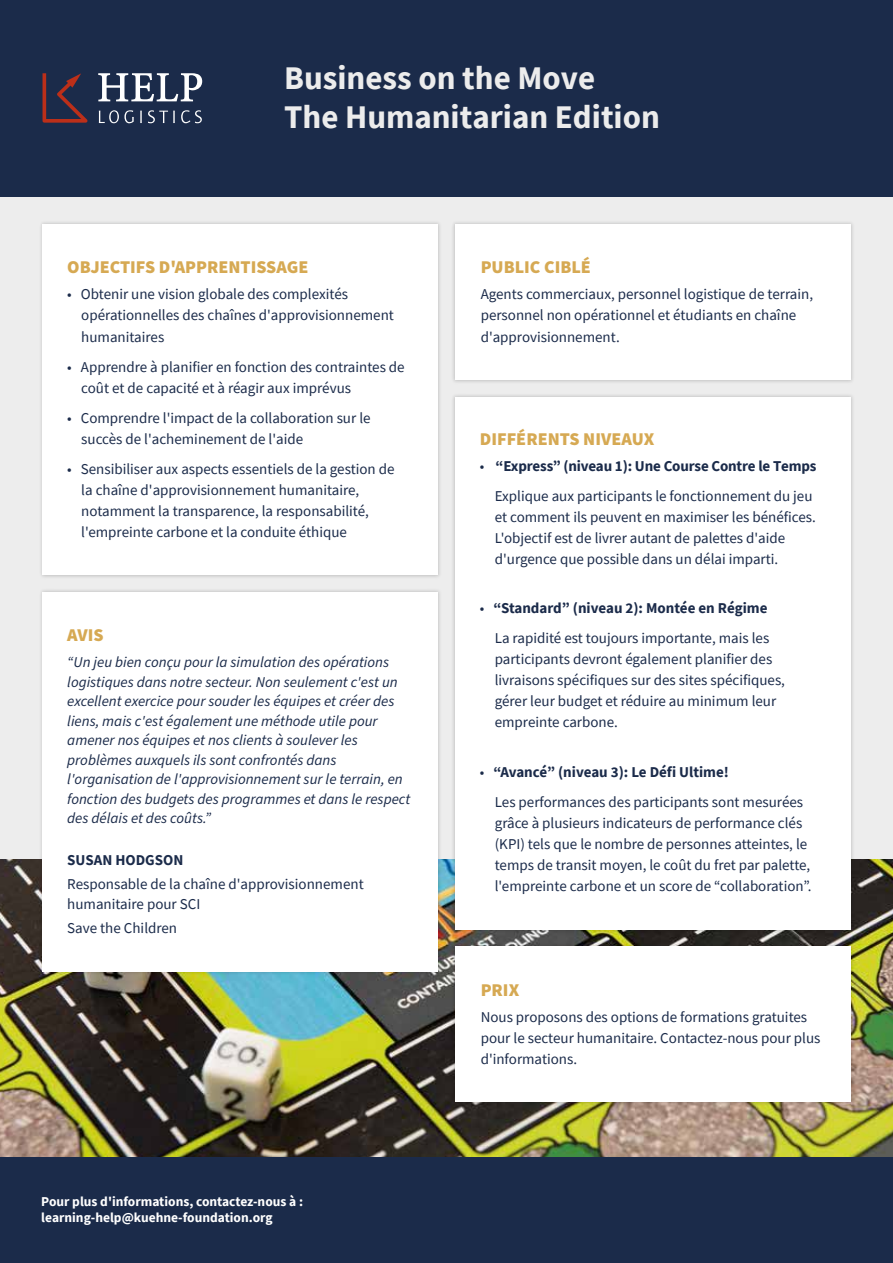
<style>
.page{position:relative;width:893px;height:1263px;background:#fff}
.page>*{position:absolute;margin:0;border:0;box-sizing:border-box;transform-origin:0 0}
.t1{font:700 33px/39.6px "Source Sans Pro";color:#ececec}
.t2{font:900 18px "Source Sans Pro";color:#d6a953}
.t3{font:15px/21px "Source Sans Pro";color:#1b2b4a}
.t4{font:italic 15px/19.5px "Source Sans Pro";color:#1b2b4a}
.t5{font:700 15px "Source Sans Pro";color:#1b2b4a}
.t6{font:700 13.5px/16.2px "Source Sans Pro";color:#fff}
.s1{font-weight:700}
</style>
<div class="page">
<div style="left:0;top:197px;width:893px;height:960px;background:#ededed"></div>
<div style="left:0;top:0;width:893px;height:197px;background:#1b2b4a"></div>
<div style="left:0;top:1157px;width:893px;height:106px;background:#1b2b4a"></div>
<svg style="left:98px;top:73px;width:104px;height:28px"></svg>
<svg style="left:99px;top:110px;width:35px;height:13px"></svg>
<svg style="left:140px;top:111px;width:2px;height:12px"></svg>
<svg style="left:148px;top:110px;width:27px;height:13px"></svg>
<svg style="left:181px;top:110px;width:21px;height:13px"></svg>
<svg style="left:43px;top:73px;width:45px;height:50px"></svg>
<img style="left:0;top:859px;width:893px;height:298px">
<img style="left:41px;top:222px;width:399px;height:355px">
<div style="left:43px;top:224px;width:395px;height:351px;background:#fff"></div>
<img style="left:453px;top:222px;width:400px;height:160px">
<div style="left:455px;top:224px;width:395px;height:156px;background:#fff"></div>
<img style="left:450px;top:395px;width:406px;height:540px">
<div style="left:455px;top:397px;width:395px;height:532px;background:#fff"></div>
<img style="left:37px;top:590px;width:406px;height:387px">
<div style="left:43px;top:592px;width:395px;height:379px;background:#fff"></div>
<img style="left:450px;top:941px;width:406px;height:167px">
<div style="left:455px;top:946px;width:395px;height:156px;background:#fff"></div>
<h1 class="t1" style="left:284px;top:58px;width:377px">Business on the Move<br>The Humanitarian Edition</h1>
<p class="t2" style="left:67px;top:255px;width:243px">OBJECTIFS D'APPRENTISSAGE</p>
<p class="t3" style="left:81px;top:284px;width:314px;text-indent:-14px">• Obtenir une vision globale des complexités opérationnelles des chaînes d'approvisionnement humanitaires</p>
<p class="t3" style="left:81px;top:356px;width:325px;text-indent:-14px">• Apprendre à planifier en fonction des contraintes de coût et de capacité et à réagir aux imprévus</p>
<p class="t3" style="left:81px;top:407px;width:291px;text-indent:-14px">• Comprendre l'impact de la collaboration sur le succès de l'acheminement de l'aide</p>
<p class="t3" style="left:81px;top:458px;width:315px;text-indent:-14px">• Sensibiliser aux aspects essentiels de la gestion de la chaîne d'approvisionnement humanitaire, notamment la transparence, la responsabilité, l'empreinte carbone et la conduite éthique</p>
<p class="t2" style="left:67px;top:622px;width:38px">AVIS</p>
<p class="t4" style="left:67px;top:653px;width:344px">“Un jeu bien conçu pour la simulation des opérations logistiques dans notre secteur. Non seulement c'est un excellent exercice pour souder les équipes et créer des liens, mais c'est également une méthode utile pour amener nos équipes et nos clients à soulever les problèmes auxquels ils sont confrontés dans l'organisation de l'approvisionnement sur le terrain, en fonction des budgets des programmes et dans le respect des délais et des coûts.”</p>
<p class="t5" style="left:67px;top:850px;width:118px">SUSAN HODGSON</p>
<p class="t3" style="left:67px;top:874px;width:298px;line-height:19.5px">Responsable de la chaîne d'approvisionnement humanitaire pour SCI</p>
<p class="t3" style="left:67px;top:917px;width:111px">Save the Children</p>
<p class="t6" style="left:41px;top:1193px;width:263px">Pour plus d'informations, contactez-nous à : learning-help@kuehne-foundation.org</p>
<p class="t2" style="left:481px;top:255px;width:112px">PUBLIC CIBLÉ</p>
<p class="t3" style="left:481px;top:284px;width:334px">Agents commerciaux, personnel logistique de terrain, personnel non opérationnel et étudiants en chaîne d'approvisionnement.</p>
<p class="t2" style="left:480px;top:426px;width:176px">DIFFÉRENTS NIVEAUX</p>
<p class="t3" style="left:480px;top:451px;width:338px;line-height:30px;text-align:right">• <span class="s1">“Express” (niveau 1): Une Course Contre le Temps<br></span>Explique aux participants le fonctionnement du jeu</p>
<p class="t3" style="left:495px;top:506px;width:323px">et comment ils peuvent en maximiser les bénéfices.<br>L'objectif est de livrer autant de palettes d'aide d'urgence que possible dans un délai imparti.</p>
<p class="t3" style="left:480px;top:593px;width:291px;line-height:30px;text-align:right">• <span class="s1">“Standard” (niveau 2): Montée en Régime<br></span>La rapidité est toujours importante, mais les</p>
<p class="t3" style="left:495px;top:649px;width:292px">participants devront également planifier des livraisons spécifiques sur des sites spécifiques, gérer leur budget et réduire au minimum leur empreinte carbone.</p>
<p class="t3" style="left:495px;top:757px;width:310px;line-height:30px;text-indent:-15px">• <span class="s1">“Avancé” (niveau 3): Le Défi Ultime!<br></span>Les performances des participants sont mesurées</p>
<p class="t3" style="left:495px;top:812px;width:318px">grâce à plusieurs indicateurs de performance clés (KPI) tels que le nombre de personnes atteintes, le temps de transit moyen, le coût du fret par palette, l'empreinte carbone et un score de “collaboration”.</p>
<p class="t2" style="left:481px;top:977px;width:40px">PRIX</p>
<p class="t3" style="left:481px;top:1006px;width:341px">Nous proposons des options de formations gratuites pour le secteur humanitaire. Contactez-nous pour plus d'informations.</p>
</div>
